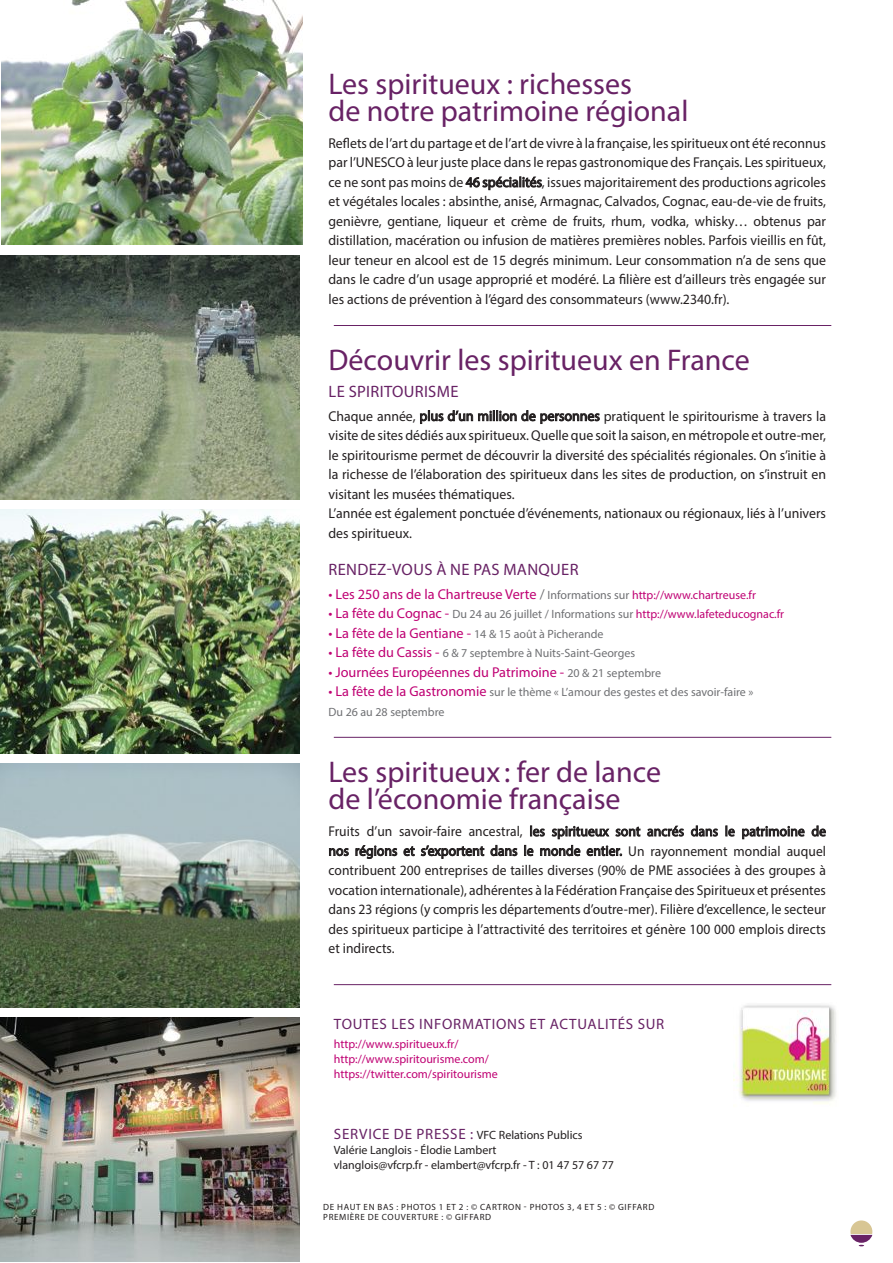
<style>
.page{position:relative;width:893px;height:1263px;background:#fff}
.page>*{position:absolute;margin:0;border:0;box-sizing:border-box;transform-origin:0 0}
.t1{font:30px/27px "Myriad Pro";color:#682265}
.t2{font:16.5px "Myriad Pro";letter-spacing:.02em;color:#682265}
.t3{font:15px "Myriad Pro";letter-spacing:.05em;color:#682265}
.t4{font:14.25px/19.5px "Myriad Pro";color:#231f20}
.t5{font:14.25px/19.5px "Myriad Pro";color:#231f20;text-align:justify;scale:.95 1}
.t6{font:14.25px "Myriad Pro";color:#bf0173}
.t7{font:12px/19.5px "Myriad Pro";color:#6f7073}
.t8{font:12px/15px "Myriad Pro";color:#231f20}
.t9{font:12px/15px "Myriad Pro";color:#bf0173}
.t10{font:9px/10.5px "Myriad Pro";letter-spacing:.07em;color:#231f20}
.s1{color:#6f7073}
.s2{font-size:12px;color:#6f7073}
.s3{font-size:12px}
.s4{font-size:14.25px;color:#bf0173}
.s5{color:#bf0173}
.s6{font-size:15px;color:#682265}
</style>
<div class="page">
<img style="left:0;top:255px;width:300px;height:244px">
<img style="left:0;top:764px;width:300px;height:243px">
<img style="left:1px;top:0;width:301px;height:244px">
<img style="left:0;top:509px;width:300px;height:244px">
<svg style="left:850px;top:1220px;width:22px;height:26px"></svg>
<svg style="left:465px;top:176px;width:77px;height:14px"></svg>
<svg style="left:420px;top:410px;width:180px;height:14px"></svg>
<svg style="left:530px;top:825px;width:15px;height:12px"></svg>
<svg style="left:551px;top:826px;width:90px;height:13px"></svg>
<svg style="left:647px;top:825px;width:37px;height:12px"></svg>
<svg style="left:691px;top:825px;width:27px;height:12px"></svg>
<svg style="left:725px;top:825px;width:10px;height:12px"></svg>
<svg style="left:742px;top:825px;width:63px;height:14px"></svg>
<svg style="left:811px;top:825px;width:15px;height:12px"></svg>
<svg style="left:329px;top:848px;width:20px;height:8px"></svg>
<svg style="left:355px;top:844px;width:163px;height:15px"></svg>
<svg style="left:524px;top:845px;width:10px;height:11px"></svg>
<svg style="left:540px;top:845px;width:82px;height:12px"></svg>
<img style="left:733px;top:1005px;width:104px;height:99px">
<hr style="left:334px;top:325px;width:497px;height:1px;background:#682265">
<hr style="left:334px;top:737px;width:497px;height:1px;background:#682265">
<hr style="left:334px;top:984px;width:497px;height:1px;background:#682265">
<img style="left:0;top:1017px;width:300px;height:244px">
<h1 class="t1" style="left:328px;top:70px;width:361px">Les spiritueux : richesses<br>de notre patrimoine régional</h1>
<p class="t4" style="left:328px;top:133px;width:499px">Reflets de l’art du partage et de l’art de vivre à la française, les spiritueux ont été reconnus par l’UNES</p>
<p class="t4" style="left:328px;top:153px;width:499px;text-align:justify;text-indent:59px">CO à leur juste place dans le repas gastronomique des Français. Les spiritueux, ce ne sont pas moins de 46 spécialités, issues majoritairement des productions agricoles et végétales locales : absinthe, anisé, Armagnac, Calvados, Cognac, eau-de-vie de fruits, genièvre, gentiane, liqueur et crème de fruits, rhum, vodka, whisky… obtenus par distillation, macération ou infusion de matières premières nobles. Parfois vieillis en fût, leur teneur en alcool est de 15 degrés minimum. Leur consommation n’a de sens que dans le cadre d’un usage approprié et modéré. La filière est d’ailleurs très engagée sur les actions de prévention à l’égard des consommateurs (www.2340.fr).</p>
<h1 class="t1" style="left:328px;top:346px;width:423px">Découvrir les spiritueux en France</h1>
<p class="t2" style="left:329px;top:381px;width:30px">LE SPIRITOURISME</p>
<p class="t4" style="left:328px;top:406px;width:499px">Chaque année, plus d’un million de personnes pratiquent le spiritourisme à travers la visite de sites dédiés aux spiritueux. Quelle que soit la saison, en métropole et outre-mer, le spiritourisme permet de découvrir la diversité des spécialités régionales. On s’initie à la richesse de l’élaboration des spiritueux dans les sites de production, on s’instruit en visitant les musées thématiques.<br>L’année est également ponctuée d’événements, nationaux ou régionaux, liés à l’univers des spiritueux.</p>
<p class="t2" style="left:329px;top:559px;width:251px">rendez-vous à ne pas manquer</p>
<p class="t6" style="left:328px;top:585px;width:429px">• Les 250 ans de la Chartreuse Verte <span class="s1">/</span> <span class="s2">I nformations sur</span> <span class="s3">http://www.chartreuse.fr</span></p>
<p class="t7" style="left:328px;top:604px;width:457px"><span class="s4">• La fête du Cognac -</span> Du 24 au 26 juillet / I nformations sur <span class="s5">http://www.lafeteducognac.fr</span></p>
<p class="t6" style="left:328px;top:624px;width:277px">• La fête de la Gentiane - <span class="s2">14 &amp; 15 août à Picherande</span></p>
<p class="t7" style="left:328px;top:643px;width:308px"><span class="s4">• La fête du Cassis -</span> 6 &amp; 7 septembre à Nuits-Saint-Georges</p>
<p class="t6" style="left:328px;top:663px;width:334px">• Journées Européennes du Patrimoine - <span class="s2">20 &amp; 21 septembre</span></p>
<p class="t7" style="left:328px;top:682px;width:427px"><span class="s4">• La fête de la Gastronomie</span> sur le thème « L’amour des gestes et des savoir-faire »<br>Du 26 au 28 septembre</p>
<h1 class="t1" style="left:328px;top:758px;width:334px">Les spiritueux : fer de lance de l’économie française</h1>
<p class="t5" style="left:328px;top:821px;width:525px">Fruits d’un savoir-faire ancestral, les spiritueux sont ancrés dans le patrimoine de nos régions et s’exportent dans le monde entier. Un rayonnement mondial auquel contribuent 200 entreprises de tailles diverses (90% de PME</p>
<p class="t5" style="left:328px;top:860px;width:525px;text-indent:349px">associées à des groupes à vocation internationale), adhérentes à la Fédération Française des Spiritueux et présentes dans 23 régions (y compris les départements d’outre-mer). Filière d’excellence, le secteur des spiritueux participe à l’attractivité des territoires et génère 100 000 emplois directs et indirects.</p>
<p class="t3" style="left:334px;top:1014px;width:332px">Toutes les informations et actualités sur</p>
<p class="t9" style="left:334px;top:1036px;width:166px">http://www.spiritueux.fr/ http://www.spiritourisme.com/ https://twitter.com/spiritourisme</p>
<p class="t8" style="left:334px;top:1127px;width:282px"><span class="s6">Service de presse :</span> VFC Relations Publics<br>Valérie Langlois - Élodie Lambert<br>vlanglois@vfcrp.fr - elambert@vfcrp.fr - T : 01 47 57 67 77</p>
<p class="t10" style="left:323px;top:1201px;width:21px">DE HAUT</p>
<p class="t10" style="left:364px;top:1201px;width:20px">EN BAS</p>
<p class="t10" style="left:323px;top:1201px;width:333px;text-indent:73px">: photos 1 et 2 : © cartron - photos 3, 4 et 5 : © giffard<br>Première de couverture : © giffard</p>
</div>
